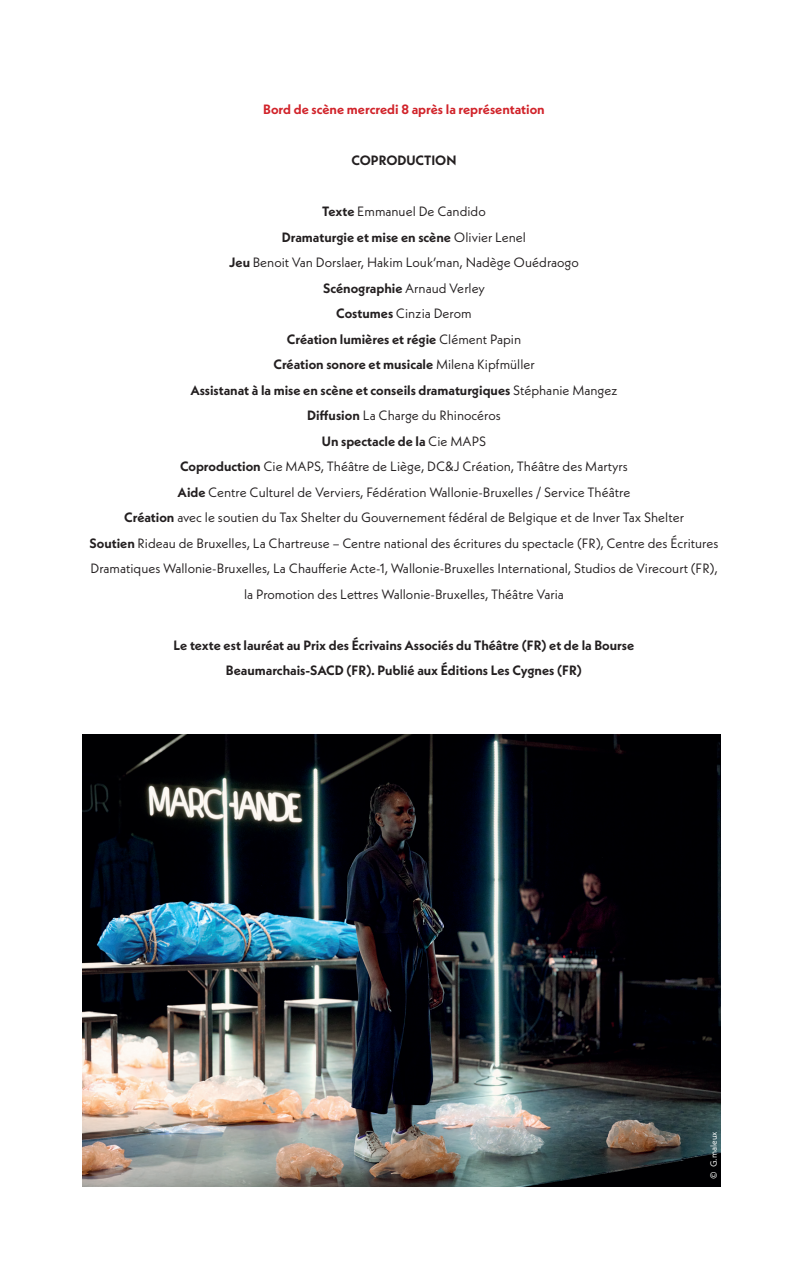
<style>
.page{position:relative;width:808px;height:1263px;background:#fff}
.page>*{position:absolute;margin:0;border:0;box-sizing:border-box;transform-origin:0 0}
.t1{font:13.5px/25.5px "Neue Kabel";color:#231f20;text-align:center}
.t2{font:700 13.5px/25.5px "Neue Kabel";color:#231f20;text-align:center}
.t3{font:700 13.5px "Neue Kabel";color:#d1232a}
.t4{font:9px "Neue Kabel";color:#fff}
.s1{font-weight:700}
</style>
<div class="page">
<img style="left:83px;top:734px;width:638px;height:452px">
<p class="t3" style="left:263px;top:101px;width:283px">Bord de scène mercredi 8 après la représentation</p>
<p class="t2" style="left:351px;top:148px;width:106px">COPRODUCTION</p>
<p class="t1" style="left:90px;top:199px;width:630px"><span class="s1">Texte</span> Emmanuel De Candido<br><span class="s1">Dramaturgie et mise en scène</span> Olivier Lenel<br><span class="s1">Jeu</span> Benoit Van Dorslaer, Hakim Louk’man, Nadège Ouédraogo<br><span class="s1">Scénographie</span> Arnaud Verley<br><span class="s1">Costumes</span> Cinzia Derom<br><span class="s1">Création lumières et régie</span> Clément Papin<br><span class="s1">Création sonore et musicale</span> Milena Kipfmüller<br><span class="s1">Assistanat à la mise en scène et conseils dramaturgiques</span> Stéphanie Mangez<br><span class="s1">Diffusion</span> La Charge du Rhinocéros<br><span class="s1">Un spectacle de la</span> Cie MAPS<br><span class="s1">Coproduction</span> Cie MAPS, Théâtre de Liège, DC&amp;J Création, Théâtre des Martyrs<br><span class="s1">Aide</span> Centre Culturel de Verviers, Fédération Wallonie-Bruxelles / Service Théâtre<br><span class="s1">Création</span> avec le soutien du Tax Shelter du Gouvernement fédéral de Belgique et de Inver Tax Shelter<br><span class="s1">Soutien</span> Rideau de Bruxelles, La Chartreuse – Centre national des écritures du spectacle (FR), Centre des Écritures Dramatiques Wallonie-Bruxelles, La Chaufferie Acte-1, Wallonie-Bruxelles International, Studios de Virecourt (FR), la Promotion des Lettres Wallonie-Bruxelles, Théâtre Varia</p>
<p class="t2" style="left:174px;top:632px;width:462px">Le texte est lauréat au Prix des Écrivains Associés du Théâtre (FR) et de la Bourse<br>Beaumarchais-SACD (FR). Publié aux Éditions Les Cygnes (FR)</p>
<p class="t4" style="left:708px;top:1178px;width:49px;rotate:-90deg">© G.maleux</p>
</div>
